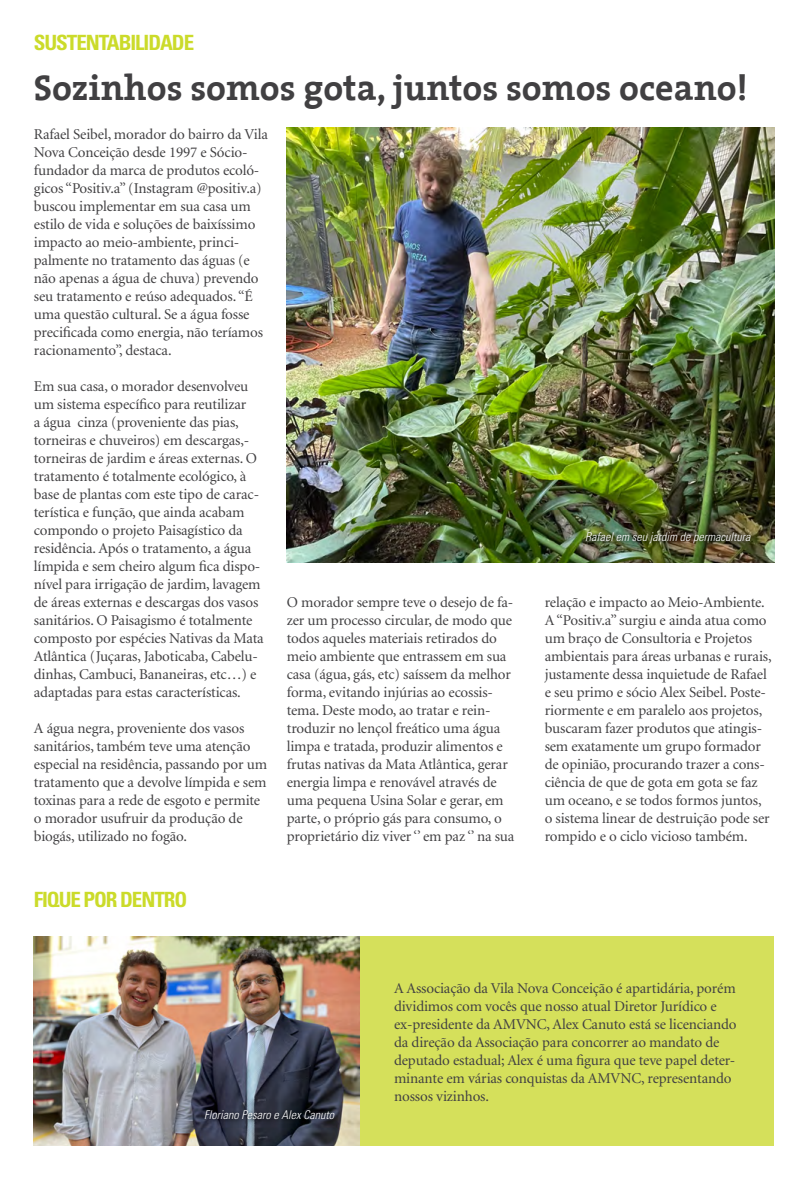
<style>
.page{position:relative;width:808px;height:1191px;background:#fff}
.page>*{position:absolute;margin:0;border:0;box-sizing:border-box;transform-origin:0 0}
.t1{font:700 36px "The Serif";color:#414042}
.t2{font:700 condensed 21px "Univers";letter-spacing:-.05em;color:#cbdb2a}
.t3{font:15px/18px "Minion";letter-spacing:-.01em;color:#414042}
.t4{font:italic 300 condensed 12px "Univers";color:#fff}
</style>
<div class="page">
<img style="left:287px;top:127px;width:487px;height:435px">
<div style="left:34px;top:936px;width:740px;height:209px;background:#d5e05b"></div>
<img style="left:34px;top:936px;width:326px;height:209px">
<div style="left:582px;top:528px;width:172px;height:19px;background:#000;opacity:.8"></div>
<div style="left:201px;top:1107px;width:137px;height:17px;background:#000;opacity:.8"></div>
<h2 class="t2" style="left:34px;top:30px;width:162px">SUSTENTABILIDADE</h2>
<h1 class="t1" style="left:34px;top:57px;width:715px">Sozinhos somos gota, juntos somos oceano!</h1>
<p class="t3" style="left:34px;top:125px;width:236px">Rafael Seibel, morador do bairro da Vila Nova Conceição desde 1997 e Sócio&shy;fundador da marca de produtos ecoló&shy;gicos “Positiv.a” (Instagram @positiv.a) buscou implementar em sua casa um estilo de vida e soluções de baixíssimo impacto ao meio-ambiente, princi&shy;palmente no tratamento das águas (e não apenas a água de chuva) prevendo seu tratamento e reúso adequados. “É uma questão cultural. Se a água fosse precificada como energia, não teríamos racionamento”, destaca.</p>
<p class="t3" style="left:34px;top:377px;width:231px">Em sua casa, o morador desenvolveu um sistema específico para reutilizar<br>a água cinza (proveniente das pias, torneiras e chuveiros) em descargas,- torneiras de jardim e áreas externas. O tratamento é totalmente ecológico, à base de plantas com este tipo de carac&shy;terística e função, que ainda acabam compondo o projeto Paisagístico da residência. Após o tratamento, a água límpida e sem cheiro algum fica dispo&shy;nível para irrigação de jardim, lavagem de áreas externas e descargas dos vasos sanitários. O Paisagismo é totalmente composto por espécies Nativas da Mata Atlântica (Juçaras, Jaboticaba, Cabelu&shy;dinhas, Cambuci, Bananeiras, etc…) e adaptadas para estas características.</p>
<p class="t3" style="left:34px;top:719px;width:235px">A água negra, proveniente dos vasos sanitários, também teve uma atenção especial na residência, passando por um tratamento que a devolve límpida e sem toxinas para a rede de esgoto e permite o morador usufruir da produção de biogás, utilizado no fogão.</p>
<p class="t4" style="left:585px;top:529px;width:167px">Rafael em seu jardim de permacultura</p>
<p class="t3" style="left:287px;top:593px;width:229px">O morador sempre teve o desejo de fa&shy;zer um processo circular, de modo que todos aqueles materiais retirados do meio ambiente que entrassem em sua casa (água, gás, etc) saíssem da melhor forma, evitando injúrias ao ecossis&shy;tema. Deste modo, ao tratar e rein&shy;troduzir no lençol freático uma água limpa e tratada, produzir alimentos e frutas nativas da Mata Atlântica, gerar energia limpa e renovável através de uma pequena Usina Solar e gerar, em parte, o próprio gás para consumo, o proprietário diz viver ‘’ em paz ‘’ na sua</p>
<p class="t3" style="left:545px;top:593px;width:228px">relação e impacto ao Meio-Ambiente.<br>A “Positiv.a” surgiu e ainda atua como um braço de Consultoria e Projetos ambientais para áreas urbanas e rurais, justamente dessa inquietude de Rafael e seu primo e sócio Alex Seibel. Poste&shy;riormente e em paralelo aos projetos, buscaram fazer produtos que atingis&shy;sem exatamente um grupo formador de opinião, procurando trazer a cons&shy;ciência de que de gota em gota se faz um oceano, e se todos formos juntos, o sistema linear de destruição pode ser rompido e o ciclo vicioso também.</p>
<h2 class="t2" style="left:34px;top:886px;width:155px">FIQUE POR DENTRO</h2>
<p class="t4" style="left:204px;top:1108px;width:131px">Floriano Pesaro e Alex Canuto</p>
<p class="t3" style="left:394px;top:979px;width:344px">A Associação da Vila Nova Conceição é apartidária, porém dividimos com vocês que nosso atual Diretor Jurídico e ex-presidente da AMVNC, Alex Canuto está se licenciando da direção da Associação para concorrer ao mandato de deputado estadual; Alex é uma figura que teve papel deter&shy;minante em várias conquistas da AMVNC, representando nossos vizinhos.</p>
</div>
